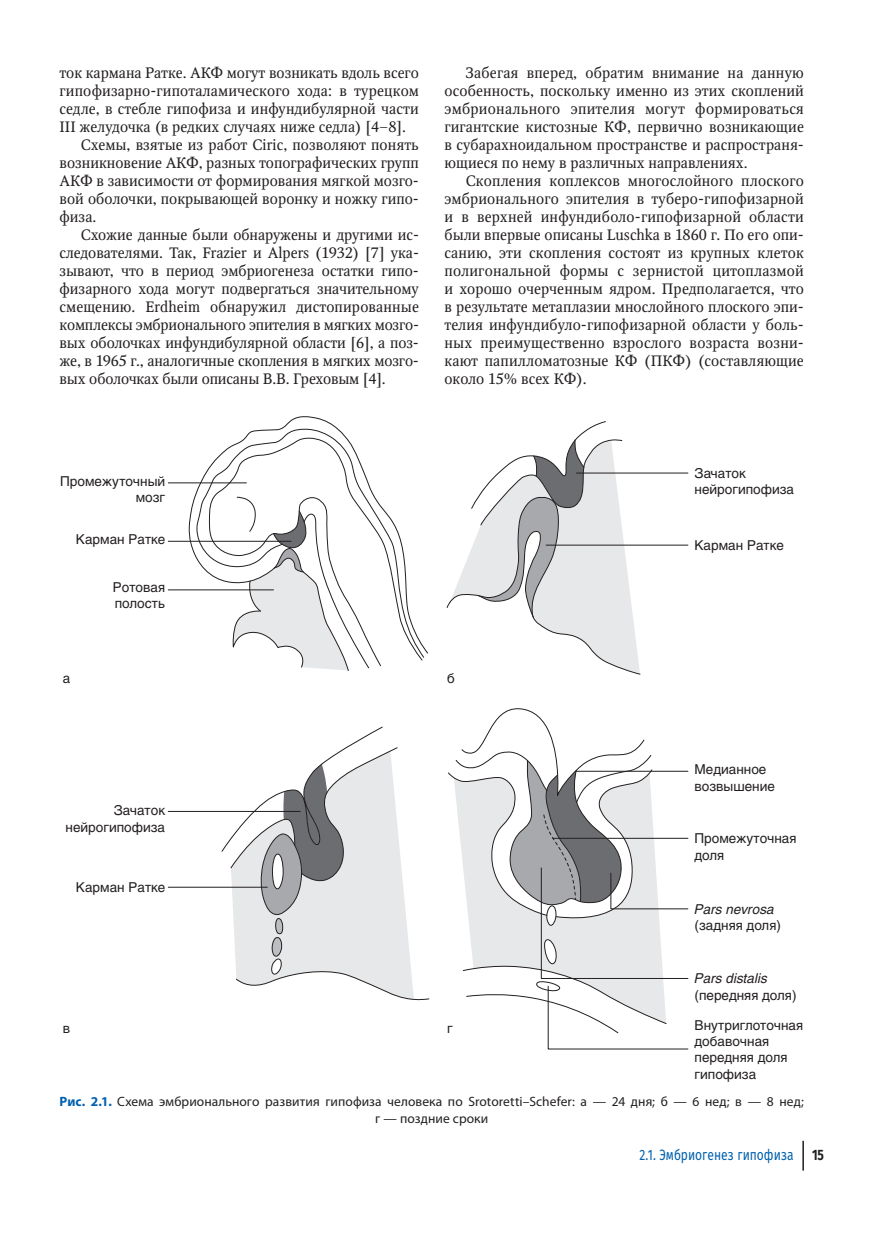
<style>
.page{position:relative;width:872px;height:1234px;background:#fff}
.page>*{position:absolute;margin:0;border:0;box-sizing:border-box;transform-origin:0 0}
.t1{font:15px/18px "Octava C";color:#231f20;text-align:justify}
.t2{font:15px "Fira Sans";color:#0160ae;scale:.8 1}
.t3{font:13.5px/16.2px "Helios";color:#231f20}
.t4{font:13.5px/16.2px "Myriad Pro";letter-spacing:.005em;color:#231f20;text-align:center}
.t5{font:italic 13.5px "Helios";color:#231f20}
.s1{font-weight:700;color:#0160ae}
.s2{font-weight:700;color:#231f20}
</style>
<div class="page">
<hr style="left:802px;top:1140px;width:2px;height:30px;background:#231f20">
<svg style="left:188px;top:416px;width:240px;height:255px"></svg>
<svg style="left:197px;top:428px;width:228px;height:230px"></svg>
<svg style="left:208px;top:435px;width:215px;height:231px"></svg>
<svg style="left:233px;top:496px;width:137px;height:174px"></svg>
<svg style="left:446px;top:421px;width:195px;height:254px"></svg>
<svg style="left:221px;top:726px;width:209px;height:274px"></svg>
<hr style="left:168px;top:482px;width:78px;height:1px;background:#231f20">
<hr style="left:576px;top:472px;width:112px;height:1px;background:#231f20">
<hr style="left:546px;top:544px;width:142px;height:1px;background:#231f20">
<svg style="left:448px;top:708px;width:240px;height:341px"></svg>
<hr style="left:168px;top:541px;width:123px;height:1px;background:#231f20">
<hr style="left:168px;top:886px;width:99px;height:1px;background:#231f20">
<hr style="left:168px;top:810px;width:132px;height:1px;background:#231f20">
<hr style="left:168px;top:589px;width:105px;height:1px;background:#231f20">
<p class="t1" style="left:60px;top:64px;width:361px">ток кармана Ратке. АКФ могут возникать вдоль всего</p>
<p class="t1" style="left:60px;top:82px;width:361px">гипофизарно-гипоталамического хода: в турецком</p>
<p class="t1" style="left:60px;top:100px;width:361px">седле, в стебле гипофиза и инфундибулярной части</p>
<p class="t1" style="left:60px;top:118px;width:348px">III желудочка (в редких случаях ниже седла) [4–8].</p>
<p class="t1" style="left:81px;top:136px;width:339px">Схемы, взятые из работ Ciric, позволяют понять</p>
<p class="t1" style="left:60px;top:154px;width:361px">возникновение АКФ, разных топографических групп</p>
<p class="t1" style="left:60px;top:172px;width:361px">АКФ в зависимости от формирования мягкой мозго-</p>
<p class="t1" style="left:60px;top:190px;width:361px">вой оболочки, покрывающей воронку и ножку гипо-</p>
<p class="t1" style="left:60px;top:208px;width:38px">физа.</p>
<p class="t1" style="left:81px;top:226px;width:340px">Схожие данные были обнаружены и другими ис-</p>
<p class="t1" style="left:60px;top:244px;width:361px">следователями. Так, Frazier и Alpers (1932) [7] ука-</p>
<p class="t1" style="left:60px;top:262px;width:361px">зывают, что в период эмбриогенеза остатки гипо-</p>
<p class="t1" style="left:60px;top:280px;width:361px">физарного хода могут подвергаться значительному</p>
<p class="t1" style="left:60px;top:298px;width:361px">смещению. Erdheim обнаружил дистопированные</p>
<p class="t1" style="left:60px;top:316px;width:361px">комплексы эмбрионального эпителия в мягких мозго-</p>
<p class="t1" style="left:60px;top:334px;width:361px">вых оболочках инфундибулярной области [6], а поз-</p>
<p class="t1" style="left:60px;top:352px;width:361px">же, в 1965 г., аналогичные скопления в мягких мозго-</p>
<p class="t1" style="left:60px;top:370px;width:328px">вых оболочках были описаны В.В. Греховым [4].</p>
<p class="t1" style="left:444px;top:64px;width:361px;text-indent:21px">Забегая вперед, обратим внимание на данную особенность, поскольку именно из этих скоплений эмбрионального эпителия могут формироваться гигантские кистозные КФ, первично возникающие в субарахноидальном пространстве и распространя&shy;ющиеся по нему в различных направлениях.</p>
<p class="t1" style="left:444px;top:172px;width:361px;text-indent:21px">Скопления коплексов многослойного плоского эмбрионального эпителия в туберо-гипофизарной и в верхней инфундиболо-гипофизарной области были впервые описаны Luschka в 1860 г. По его опи&shy;санию, эти скопления состоят из крупных клеток полигональной формы с зернистой цитоплазмой и хорошо очерченным ядром. Предполагается, что в результате метаплазии мнослойного плоского эпи&shy;телия инфундибуло-гипофизарной области у боль&shy;ных преимущественно взрослого возраста возни&shy;кают папилломатозные КФ (ПКФ) (составляющие около 15% всех КФ).</p>
<p class="t3" style="left:694px;top:464px;width:101px">Зачаток нейрогипофиза</p>
<p class="t3" style="left:60px;top:472px;width:106px;text-align:right">Промежуточный мозг</p>
<p class="t3" style="left:76px;top:531px;width:91px">Карман Ратке</p>
<p class="t3" style="left:694px;top:536px;width:91px">Карман Ратке</p>
<p class="t3" style="left:113px;top:579px;width:54px">Ротовая полость</p>
<p class="t3" style="left:63px;top:670px;width:9px">а</p>
<p class="t3" style="left:447px;top:670px;width:9px">б</p>
<p class="t3" style="left:66px;top:802px;width:101px;text-align:right">Зачаток нейрогипофиза</p>
<p class="t3" style="left:76px;top:878px;width:91px">Карман Ратке</p>
<p class="t3" style="left:63px;top:1019px;width:9px">в</p>
<p class="t3" style="left:447px;top:1019px;width:7px">г</p>
<p class="t3" style="left:694px;top:761px;width:82px">Медианное возвышение</p>
<p class="t3" style="left:694px;top:830px;width:104px">Промежуточная доля</p>
<p class="t5" style="left:694px;top:901px;width:81px">Pars nevrosa</p>
<p class="t3" style="left:694px;top:917px;width:88px">(задняя доля)</p>
<p class="t5" style="left:694px;top:970px;width:75px">Pars distalis</p>
<p class="t3" style="left:694px;top:986px;width:103px">(передняя доля)</p>
<p class="t3" style="left:694px;top:1016px;width:110px">Внутриглоточная добавочная передняя доля гипофиза</p>
<p class="t4" style="left:60px;top:1093px;width:746px"><span class="s1">Рис. 2.1.</span> Схема эмбрионального развития гипофиза человека по Srotoretti–Schefer: а — 24 дня; б — 6 нед; в — 8 нед; г — п оздние сроки</p>
<p class="t2" style="left:639px;top:1143px;width:232px">2.1. Эмбриогенез гипофиза <span class="s2">15</span></p>
</div>
